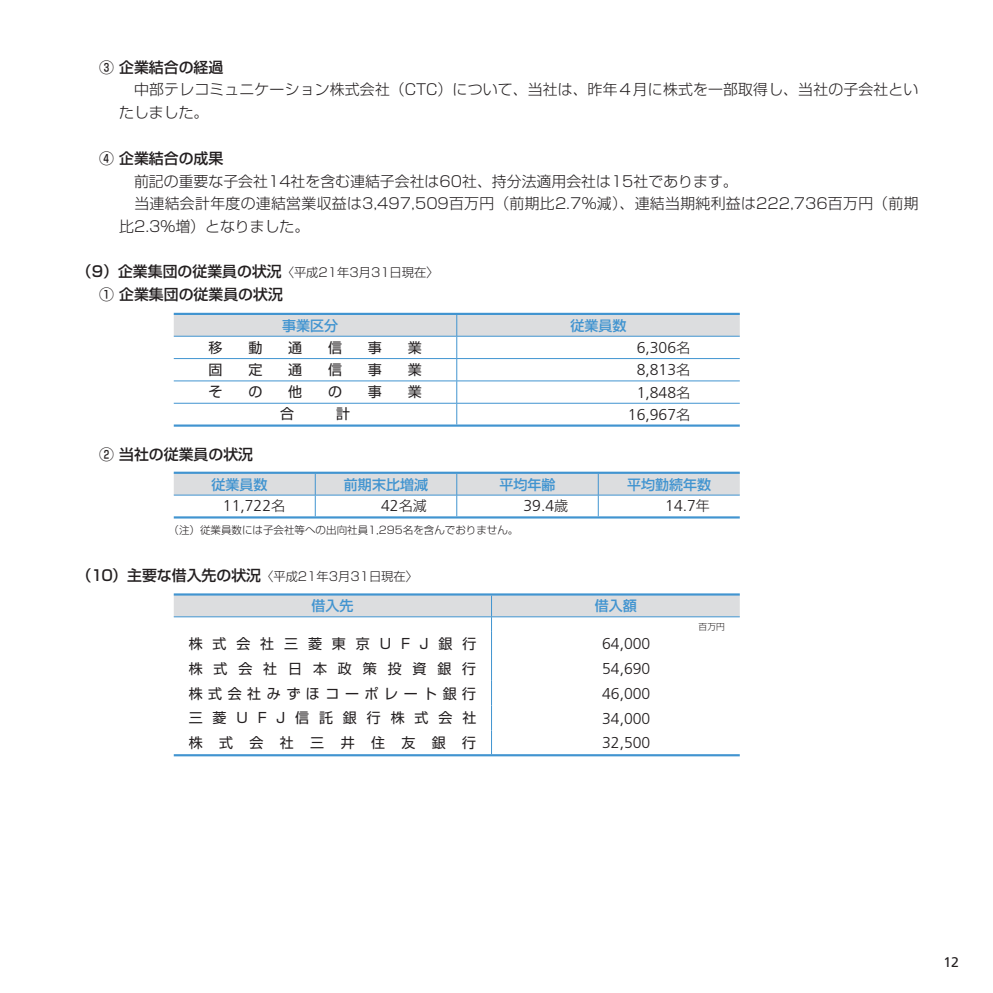
<style>
.page{position:relative;width:993px;height:993px;background:#fff}
.page>*{position:absolute;margin:0;border:0;box-sizing:border-box;transform-origin:0 0}
.t1{font:300 15.75px/21.9px "Frutiger";color:#231f20;text-align:center}
.t2{font:14.88px/22.8px "Shin Go Pr 5 Light 90 pv RKSJ H";letter-spacing:.01em;color:#231f20}
.t3{font:14.88px/23.1px "Shin Go Pr 5 Medium 90 pv RKSJ H";color:#231f20}
.t4{font:14px "Shin Go Pr 5 Regular 90 pv RKSJ H";letter-spacing:.705em;color:#231f20}
.t5{font:14px "Shin Go Pr 5 Medium 90 pv RKSJ H";color:#4194d0}
.t6{font:14px "Shin Go Pr 5 Regular 90 pv RKSJ H";letter-spacing:.395em;color:#231f20}
.t7{font:14px "Shin Go Pr 5 Regular 90 pv RKSJ H";letter-spacing:.775em;color:#231f20}
.t8{font:14px "Shin Go Pr 5 Regular 90 pv RKSJ H";letter-spacing:1.17em;color:#231f20}
.t9{font:14px "Frutiger";color:#231f20}
.t10{font:12.25px "Shin Go Pr 5 Light 90 pv RKSJ H";color:#231f20}
.t11{font:10.5px "Shin Go Pr 5 Light 90 pv RKSJ H";color:#231f20}
.t12{font:8.75px "Shin Go Pr 5 Light 90 pv RKSJ H";color:#231f20}
.s1{font-family:"Shin Go Pr 5 Light 90 pv RKSJ H";font-size:12.25px}
.s2{font-family:"Shin Go Pr 5 Light 90 pv RKSJ H";font-weight:400;font-size:14px}
.s3{font-family:"Shin Go Pr 5 Medium 90 pv RKSJ H";font-size:14.88px}
</style>
<div class="page">
<svg style="left:174px;top:315px;width:565px;height:109px"></svg>
<hr style="left:456px;top:336px;width:283px;height:1px;background:#4194d0">
<hr style="left:456px;top:358px;width:283px;height:1px;background:#4194d0">
<hr style="left:456px;top:380px;width:283px;height:1px;background:#4194d0">
<hr style="left:456px;top:403px;width:283px;height:1px;background:#4194d0">
<hr style="left:174px;top:313px;width:565px;height:2px;background:#4194d0">
<hr style="left:174px;top:424px;width:565px;height:2px;background:#4194d0">
<svg style="left:174px;top:473px;width:565px;height:43px"></svg>
<hr style="left:315px;top:494px;width:424px;height:1px;background:#4194d0">
<hr style="left:174px;top:471px;width:565px;height:2px;background:#4194d0">
<hr style="left:174px;top:516px;width:565px;height:2px;background:#4194d0">
<hr style="left:174px;top:593px;width:565px;height:2px;background:#4194d0">
<hr style="left:174px;top:754px;width:565px;height:2px;background:#4194d0">
<svg style="left:174px;top:595px;width:565px;height:159px"></svg>
<p class="t3" style="left:84px;top:57px;width:140px">　③ 企業結合の経過</p>
<p class="t2" style="left:119px;top:80px;width:800px">　中部テレコミュニケーション株式会社（CTC）について、当社は、昨年４月に株式を一部取得し、当社の子会社といたしました。</p>
<p class="t3" style="left:84px;top:148px;width:140px">　④ 企業結合の成果</p>
<p class="t2" style="left:119px;top:171px;width:800px">　前記の重要な子会社14社を含む連結子会社は60社、持分法適用会社は15社であります。<br>　当連結会計年度の連結営業収益は3,497,509百万円（前期比2.7％減）、連結当期純利益は222,736百万円（前期比2.3％増）となりました。</p>
<p class="t3" style="left:84px;top:262px;width:355px;text-indent:-7px">（9）企業集団の従業員の状況<span class="s1">〈平成21年3月31日現在〉</span>　① 企業集団の従業員の状況</p>
<p class="t5" style="left:282px;top:320px;width:57px">事業区分</p>
<p class="t5" style="left:570px;top:320px;width:57px">従業員数</p>
<p class="t4" style="left:208px;top:342px;width:15px">移</p>
<p class="t4" style="left:248px;top:342px;width:15px">動</p>
<p class="t4" style="left:288px;top:342px;width:15px">通</p>
<p class="t4" style="left:328px;top:342px;width:15px">信</p>
<p class="t4" style="left:368px;top:342px;width:15px">事</p>
<p class="t4" style="left:407px;top:342px;width:15px">業</p>
<p class="t1" style="left:636px;top:337px;width:55px">6,306<span class="s2">名</span></p>
<p class="t4" style="left:208px;top:364px;width:15px">固</p>
<p class="t4" style="left:248px;top:364px;width:15px">定</p>
<p class="t4" style="left:288px;top:364px;width:15px">通</p>
<p class="t4" style="left:328px;top:364px;width:15px">信</p>
<p class="t4" style="left:368px;top:364px;width:15px">事</p>
<p class="t4" style="left:407px;top:364px;width:15px">業</p>
<p class="t1" style="left:636px;top:360px;width:55px">8,813<span class="s2">名</span></p>
<p class="t4" style="left:208px;top:387px;width:15px">そ</p>
<p class="t4" style="left:248px;top:387px;width:15px">の</p>
<p class="t4" style="left:288px;top:387px;width:15px">他</p>
<p class="t4" style="left:328px;top:387px;width:15px">の</p>
<p class="t4" style="left:368px;top:387px;width:15px">事</p>
<p class="t4" style="left:407px;top:387px;width:15px">業</p>
<p class="t1" style="left:627px;top:382px;width:64px">1,848<span class="s2">名<br></span>16,967<span class="s2">名</span></p>
<p class="t3" style="left:84px;top:444px;width:170px">　② 当社の従業員の状況</p>
<p class="t5" style="left:211px;top:479px;width:57px">従業員数</p>
<p class="t5" style="left:344px;top:479px;width:85px">前期末比増減</p>
<p class="t5" style="left:499px;top:479px;width:57px">平均年齢</p>
<p class="t5" style="left:627px;top:479px;width:85px">平均勤続年数</p>
<p class="t1" style="left:223px;top:496px;width:64px">11,722<span class="s2">名</span></p>
<p class="t1" style="left:381px;top:496px;width:47px">42<span class="s2">名減</span></p>
<p class="t1" style="left:523px;top:496px;width:46px">39.4<span class="s2">歳</span></p>
<p class="t1" style="left:665px;top:496px;width:46px">14.7<span class="s2">年</span></p>
<p class="t11" style="left:168px;top:526px;width:351px">（注）従業員数には子会社等への出向社員1,295名を含んでおりません。</p>
<p class="t10" style="left:77px;top:571px;width:342px"><span class="s3">（１０）主要な借入先の状況</span>〈平成21年3月31日現在〉</p>
<p class="t5" style="left:311px;top:600px;width:43px">借入先</p>
<p class="t5" style="left:594px;top:600px;width:43px">借入額</p>
<p class="t4" style="left:189px;top:638px;width:289px">株式会社三菱東京UFJ銀行</p>
<p class="t1" style="left:602px;top:633px;width:50px">64,000</p>
<p class="t7" style="left:189px;top:663px;width:289px">株式会社日本政策投資銀行</p>
<p class="t1" style="left:602px;top:658px;width:50px">54,690</p>
<p class="t6" style="left:189px;top:687px;width:289px">株式会社みずほコーポレート銀行</p>
<p class="t1" style="left:602px;top:683px;width:50px">46,000</p>
<p class="t4" style="left:189px;top:712px;width:289px">三菱UFJ信託銀行株式会社</p>
<p class="t1" style="left:602px;top:708px;width:50px">34,000</p>
<p class="t8" style="left:189px;top:736px;width:289px">株式会社三井住友銀行</p>
<p class="t1" style="left:602px;top:732px;width:50px">32,500</p>
<p class="t12" style="left:698px;top:623px;width:28px">百万円</p>
<p class="t9" style="left:943px;top:956px;width:17px">12</p>
</div>
